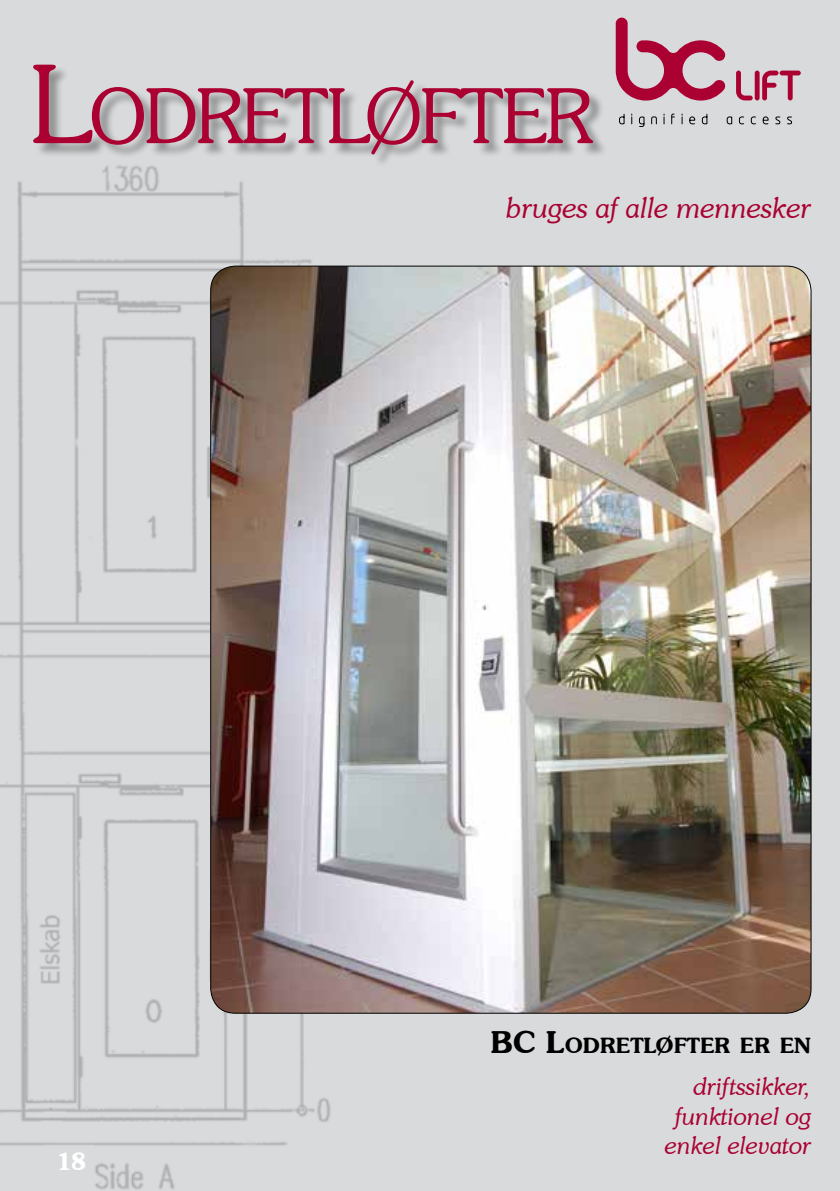
<style>
.page{position:relative;width:840px;height:1191px;background:#fff}
.page>*{position:absolute;margin:0;border:0;box-sizing:border-box;transform-origin:0 0}
.t1{font:300 76px "Souvenir IT Cby BT";letter-spacing:-.035em;color:#aa0132}
.t2{font:italic 300 29px "Souvenir IT Cby BT";color:#aa0132}
.t3{font:italic 300 24.6px/29.6px "Souvenir IT Cby BT";color:#aa0132;text-align:right}
.t4{font:600 24px "Souvenir IT Cby BT";color:#fff}
.t5{font:600 21.4px "Souvenir IT Cby BT";color:#000}
.s1{font-size:108.6px}
.s2{font-size:30.4px}
</style>
<div class="page">
<div style="left:0;top:0;width:839px;height:1191px;background:#d9dadb"></div>
<svg style="left:615px;top:18px;width:110px;height:83px"></svg>
<svg style="left:775px;top:116px;width:5px;height:8px"></svg>
<svg style="left:619px;top:114px;width:5px;height:11px"></svg>
<svg style="left:638px;top:116px;width:6px;height:11px"></svg>
<svg style="left:651px;top:116px;width:5px;height:9px"></svg>
<svg style="left:671px;top:113px;width:3px;height:12px"></svg>
<svg style="left:689px;top:117px;width:6px;height:8px"></svg>
<svg style="left:701px;top:114px;width:6px;height:11px"></svg>
<svg style="left:726px;top:116px;width:6px;height:9px"></svg>
<svg style="left:738px;top:116px;width:6px;height:9px"></svg>
<svg style="left:750px;top:116px;width:5px;height:9px"></svg>
<svg style="left:762px;top:117px;width:6px;height:8px"></svg>
<svg style="left:787px;top:116px;width:4px;height:8px"></svg>
<svg style="left:736px;top:71px;width:16px;height:29px"></svg>
<div style="left:754px;top:71px;width:5px;height:29px;background:#ab0132;border-radius:2px"></div>
<svg style="left:762px;top:71px;width:38px;height:29px"></svg>
<img style="left:0;top:168px;width:367px;height:1022px">
<div style="left:35px;top:66px;width:572px;height:102px;background:#000;opacity:.35"></div>
<img style="left:210px;top:266px;width:600px;height:747px">
<h1 class="t1" style="left:30px;top:70px;width:564px"><span class="s1">L</span>ODRETLØFTER</h1>
<p class="t4" style="left:57px;top:1146px;width:31px">18</p>
<p class="t2" style="left:505px;top:190px;width:307px">bruges af alle mennesker</p>
<p class="t5" style="left:490px;top:1031px;width:322px"><span class="s2">BC L</span>ODRETLØFTER ER EN</p>
<p class="t3" style="left:664px;top:1071px;width:148px">driftssikker, funktionel og enkel elevator</p>
</div>
